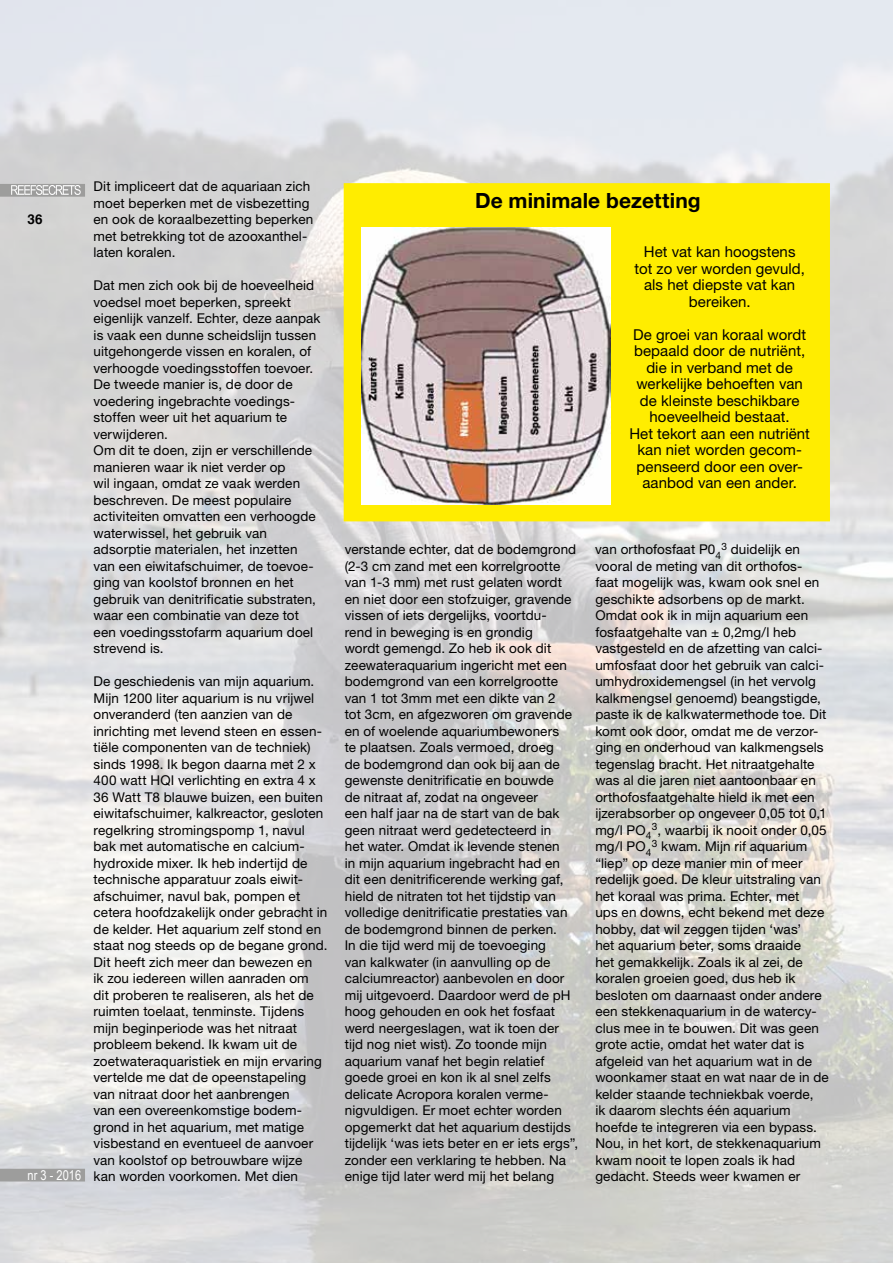
<style>
.page{position:relative;width:893px;height:1263px;background:#fff}
.page>*{position:absolute;margin:0;border:0;box-sizing:border-box;transform-origin:0 0}
.t1{font:700 21px "Helvetica Neue LT Std";letter-spacing:.005em;color:#000}
.t2{font:15px/16.5px "Helvetica Neue LT Std";letter-spacing:.005em;color:#000;text-align:center}
.t3{font:13.5px/16.5px "Helvetica Neue LT Std";letter-spacing:.01em;color:#000}
.t4{font:13.5px "Arial Narrow";color:#fff}
.t5{font:700 13.5px "Helvetica";color:#000}
</style>
<div class="page">
<img style="left:0;top:0;width:893px;height:1263px">
<div style="left:0;top:1169px;width:85px;height:12px;background:#9d9d9c"></div>
<div style="left:0;top:184px;width:85px;height:13px;background:#9d9d9c"></div>
<svg style="left:11px;top:185px;width:70px;height:10px"></svg>
<div style="left:344px;top:183px;width:486px;height:338px;background:#ffed00"></div>
<img style="left:361px;top:227px;width:249px;height:278px">
<p class="t5" style="left:28px;top:211px;width:17px">36</p>
<p class="t4" style="left:28px;top:1165px;width:55px">nr 3 - 2016</p>
<p class="t3" style="left:94px;top:178px;width:221px">Dit impliceert dat de aquariaan zich moet beperken met de visbezetting en ook de koraalbezetting beperken met betrekking tot de azooxanthel&shy;laten koralen.</p>
<p class="t3" style="left:94px;top:277px;width:229px">Dat men zich ook bij de hoeveelheid voedsel moet beperken, spreekt eigenlijk vanzelf. Echter, deze aanpak is vaak een dunne scheidslijn tussen uitgehongerde vissen en koralen, of verhoogde voedingsstoffen toevoer.<br>De tweede manier is, de door de voedering ingebrachte voedings&shy;stoffen weer uit het aquarium te verwijderen.<br>Om dit te doen, zijn er verschillende manieren waar ik niet verder op<br>wil ingaan, omdat ze vaak werden beschreven. De meest populaire activiteiten omvatten een verhoogde waterwissel, het gebruik van adsorptie materialen, het inzetten van een eiwitafschuimer, de toevoe&shy;ging van koolstof bronnen en het gebruik van denitrificatie substraten, waar een combinatie van deze tot een voedingsstofarm aquarium doel strevend is.</p>
<p class="t3" style="left:94px;top:673px;width:235px">De geschiedenis van mijn aquarium.<br>Mijn 1200 liter aquarium is nu vrijwel onveranderd (ten aanzien van de inrichting met levend steen en essen&shy;tiële componenten van de techniek) sinds 1998. Ik begon daarna met 2 x 400 watt HQI verlichting en extra 4 x 36 Watt T8 blauwe buizen, een buiten eiwitafschuimer, kalkreactor, gesloten regelkring stromingspomp 1, navul bak met automatische en calcium&shy;hydroxide mixer. Ik heb indertijd de technische apparatuur zoals eiwit&shy;afschuimer, navul bak, pompen et cetera hoofdzakelijk onder gebracht in de kelder. Het aquarium zelf stond en staat nog steeds op de begane grond.<br>Dit heeft zich meer dan bewezen en<br>ik zou iedereen willen aanraden om dit proberen te realiseren, als het de ruimten toelaat, tenminste. Tijdens mijn beginperiode was het nitraat probleem bekend. Ik kwam uit de zoetwateraquaristiek en mijn ervaring vertelde me dat de opeenstapeling van nitraat door het aanbrengen<br>van een overeenkomstige bodem&shy;grond in het aquarium, met matige visbestand en eventueel de aanvoer van koolstof op betrouwbare wijze kan worden voorkomen. Met dien</p>
<h1 class="t1" style="left:475px;top:187px;width:227px">De minimale bezetting</h1>
<p class="t2" style="left:635px;top:244px;width:172px">Het vat kan hoogstens tot zo ver worden gevuld, als het diepste vat kan bereiken.</p>
<p class="t2" style="left:629px;top:326px;width:182px">De groei van koraal wordt bepaald door de nutriënt, die in verband met de werkelijke behoeften van de kleinste beschikbare hoeveelheid bestaat.<br>Het tekort aan een nutriënt kan niet worden gecom&shy;penseerd door een over&shy;aanbod van een ander.</p>
<p class="t3" style="left:345px;top:541px;width:235px">verstande echter, dat de bodemgrond (2-3 cm zand met een korrelgrootte van 1-3 mm) met rust gelaten wordt en niet door een stofzuiger, gravende vissen of iets dergelijks, voortdu-<br>rend in beweging is en grondig<br>wordt gemengd. Zo heb ik ook dit zeewateraquarium ingericht met een bodemgrond van een korrelgrootte van 1 tot 3mm met een dikte van 2<br>tot 3cm, en afgezworen om gravende en of woelende aquariumbewoners<br>te plaatsen. Zoals vermoed, droeg<br>de bodemgrond dan ook bij aan de gewenste denitrificatie en bouwde<br>de nitraat af, zodat na ongeveer<br>een half jaar na de start van de bak geen nitraat werd gedetecteerd in<br>het water. Omdat ik levende stenen<br>in mijn aquarium ingebracht had en dit een denitrificerende werking gaf, hield de nitraten tot het tijdstip van volledige denitrificatie prestaties van de bodemgrond binnen de perken.<br>In die tijd werd mij de toevoeging<br>van kalkwater (in aanvulling op de calciumreactor) aanbevolen en door mij uitgevoerd. Daardoor werd de pH hoog gehouden en ook het fosfaat werd neergeslagen, wat ik toen der tijd nog niet wist). Zo toonde mijn aquarium vanaf het begin relatief goede groei en kon ik al snel zelfs delicate Acropora koralen verme&shy;nigvuldigen. Er moet echter worden opgemerkt dat het aquarium destijds tijdelijk ‘was iets beter en er iets ergs”, zonder een verklaring te hebben. Na enige tijd later werd mij het belang</p>
<p class="t3" style="left:595px;top:541px;width:235px">van orthofosfaat P0<sub>4</sub><sup>3</sup> duidelijk en vooral de meting van dit orthofos&shy;faat mogelijk was, kwam ook snel en geschikte adsorbens op de markt.<br>Omdat ook ik in mijn aquarium een fosfaatgehalte van ± 0,2mg/l heb vastgesteld en de afzetting van calci&shy;umfosfaat door het gebruik van calci&shy;umhydroxidemengsel (in het vervolg kalkmengsel genoemd) beangstigde, paste ik de kalkwatermethode toe. Dit komt ook door, omdat me de verzor&shy;ging en onderhoud van kalkmengsels tegenslag bracht. Het nitraatgehalte was al die jaren niet aantoonbaar en orthofosfaatgehalte hield ik met een ijzerabsorber op ongeveer 0,05 tot 0,1 mg/l PO<sub>4</sub><sup>3</sup>, waarbij ik nooit onder 0,05 mg/l PO<sub>4</sub><sup>3</sup> kwam. Mijn rif aquarium “liep” op deze manier min of meer redelijk goed. De kleur uitstraling van het koraal was prima. Echter, met<br>ups en downs, echt bekend met deze hobby, dat wil zeggen tijden ‘was’<br>het aquarium beter, soms draaide<br>het gemakkelijk. Zoals ik al zei, de koralen groeien goed, dus heb ik besloten om daarnaast onder andere een stekkenaquarium in de watercy&shy;clus mee in te bouwen. Dit was geen grote actie, omdat het water dat is afgeleid van het aquarium wat in de woonkamer staat en wat naar de in de kelder staande techniekbak voerde,<br>ik daarom slechts één aquarium hoefde te integreren via een bypass.<br>Nou, in het kort, de stekkenaquarium kwam nooit te lopen zoals ik had gedacht. Steeds weer kwamen er</p>
</div>
